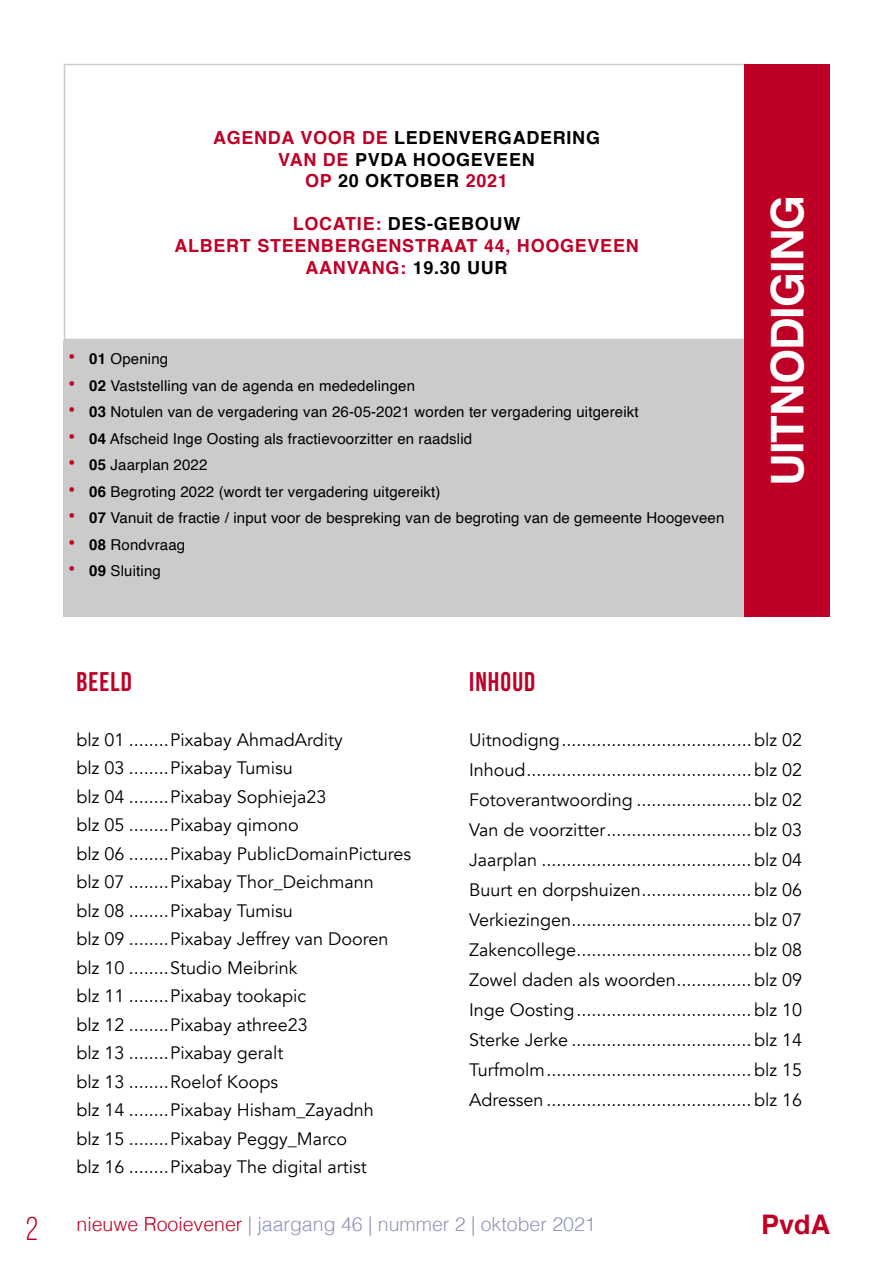
<style>
.page{position:relative;width:893px;height:1263px;background:#fff}
.page>*{position:absolute;margin:0;border:0;box-sizing:border-box;transform-origin:0 0}
.t1{font:700 45px "Helvetica";letter-spacing:-.02em;color:#fff}
.t2{font:700 27px "Bebas Neue";letter-spacing:.04em;color:#be0027}
.t3{font:700 27px "Helvetica";color:#be0027}
.t4{font:300 19.5px "Helvetica";color:#9194bc}
.t5{font:18px/28.5px "Avenir";color:#000;text-align:justify}
.t6{font:700 18px/21.6px "Helvetica";letter-spacing:.04em;color:#be0027;text-align:center}
.t7{font:700 18px/21.6px "Helvetica";letter-spacing:.04em;color:#000;text-align:center}
.t8{font:15px "Helvetica";letter-spacing:.01em;color:#000}
.s1{color:#be0027}
.s2{color:#000}
.s3{font-weight:700;font-size:21px;color:#be0027}
.s4{font-weight:700}
.s5{font-family:"Bebas Neue";font-weight:400;font-size:33px;color:#be0027}
</style>
<div class="page">
<div style="left:64px;top:64px;width:685px;height:276px;border:2px solid #cbcbcb"></div>
<div style="left:64px;top:340px;width:680px;height:277px;background:#cbcbcb"></div>
<div style="left:744px;top:64px;width:85px;height:553px;background:#be0027"></div>
<p class="t7" style="left:213px;top:127px;width:388px"><span class="s1">AGENDA VOOR DE</span> LEDENVERGADERING<br><span class="s1">VAN DE</span> PVDA HOOGEVEEN<br><span class="s1">OP</span> 20 OKTOBER <span class="s1">2021</span></p>
<p class="t6" style="left:174px;top:213px;width:466px">LOCATIE: <span class="s2">DES-GEBOUW<br></span>ALBERT STEENBERGENSTRAAT 44, HOOGEVEEN<br>AANVANG: <span class="s2">19.30 UUR</span></p>
<p class="t8" style="left:68px;top:347px;width:102px"><span class="s3">•</span> <span class="s4">01</span> Opening</p>
<p class="t8" style="left:68px;top:374px;width:348px"><span class="s3">•</span> <span class="s4">02</span> Vaststelling van de agenda en mededelingen</p>
<p class="t8" style="left:68px;top:400px;width:572px"><span class="s3">•</span> <span class="s4">03</span> Notulen van de vergadering van 26-05-2021 worden ter vergadering uitgereikt</p>
<p class="t8" style="left:68px;top:427px;width:406px"><span class="s3">•</span> <span class="s4">04</span> Afscheid Inge Oosting als fractievoorzitter en raadslid</p>
<p class="t8" style="left:68px;top:453px;width:141px"><span class="s3">•</span> <span class="s4">05</span> Jaarplan 2022</p>
<p class="t8" style="left:68px;top:480px;width:374px"><span class="s3">•</span> <span class="s4">06</span> Begroting 2022 (wordt ter vergadering uitgereikt)</p>
<p class="t8" style="left:68px;top:506px;width:658px"><span class="s3">•</span> <span class="s4">07</span> Vanuit de fractie / input voor de bespreking van de begroting van de gemeente Hoogeveen</p>
<p class="t8" style="left:68px;top:533px;width:119px"><span class="s3">•</span> <span class="s4">08</span> Rondvraag</p>
<p class="t8" style="left:68px;top:559px;width:94px"><span class="s3">•</span> <span class="s4">09</span> Sluiting</p>
<h2 class="t2" style="left:77px;top:666px;width:57px">BEELD</h2>
<h2 class="t2" style="left:469px;top:666px;width:68px">INHOUD</h2>
<h1 class="t1" style="left:751px;top:486px;width:293px;rotate:-90deg">UITNODIGING</h1>
<p class="t5" style="left:77px;top:725px;width:336px;text-align:left">blz 01 ........Pixabay AhmadArdity<br>blz 03 ........Pixabay Tumisu<br>blz 04 ........Pixabay Sophieja23<br>blz 05 ........Pixabay qimono<br>blz 06 ........Pixabay PublicDomainPictures blz 07 ........Pixabay Thor_Deichmann<br>blz 08 ........Pixabay Tumisu<br>blz 09 ........Pixabay Jeffrey van Dooren blz 10 ........Studio Meibrink<br>blz 11 ........Pixabay tookapic<br>blz 12 ........Pixabay athree23<br>blz 13 ........Pixabay geralt<br>blz 13 ........Roelof Koops<br>blz 14 ........Pixabay Hisham_Zayadnh<br>blz 15 ........Pixabay Peggy_Marco<br>blz 16 ........Pixabay The digital artist</p>
<p class="t5" style="left:469px;top:725px;width:334px;line-height:30px">Uitnodigng......................................blz 02<br>Inhoud.............................................blz 02<br>Fotoverantwoording .......................blz 02<br>Van de voorzitter.............................blz 03<br>Jaarplan ..........................................blz 04<br>Buurt en dorpshuizen......................blz 06<br>Verkiezingen....................................blz 07<br>Zakencollege...................................blz 08<br>Zowel daden als woorden...............blz 09<br>Inge Oosting...................................blz 10<br>Sterke Jerke ....................................blz 14<br>Turfmolm.........................................blz 15<br>Adressen .........................................blz 16</p>
<p class="t4" style="left:26px;top:1207px;width:571px"><span class="s5">2</span> <span class="s1">nieuwe Rooievener</span> | jaargang 46 | nummer 2 | oktober 2021</p>
<h2 class="t3" style="left:761px;top:1202px;width:71px">PvdA</h2>
</div>
